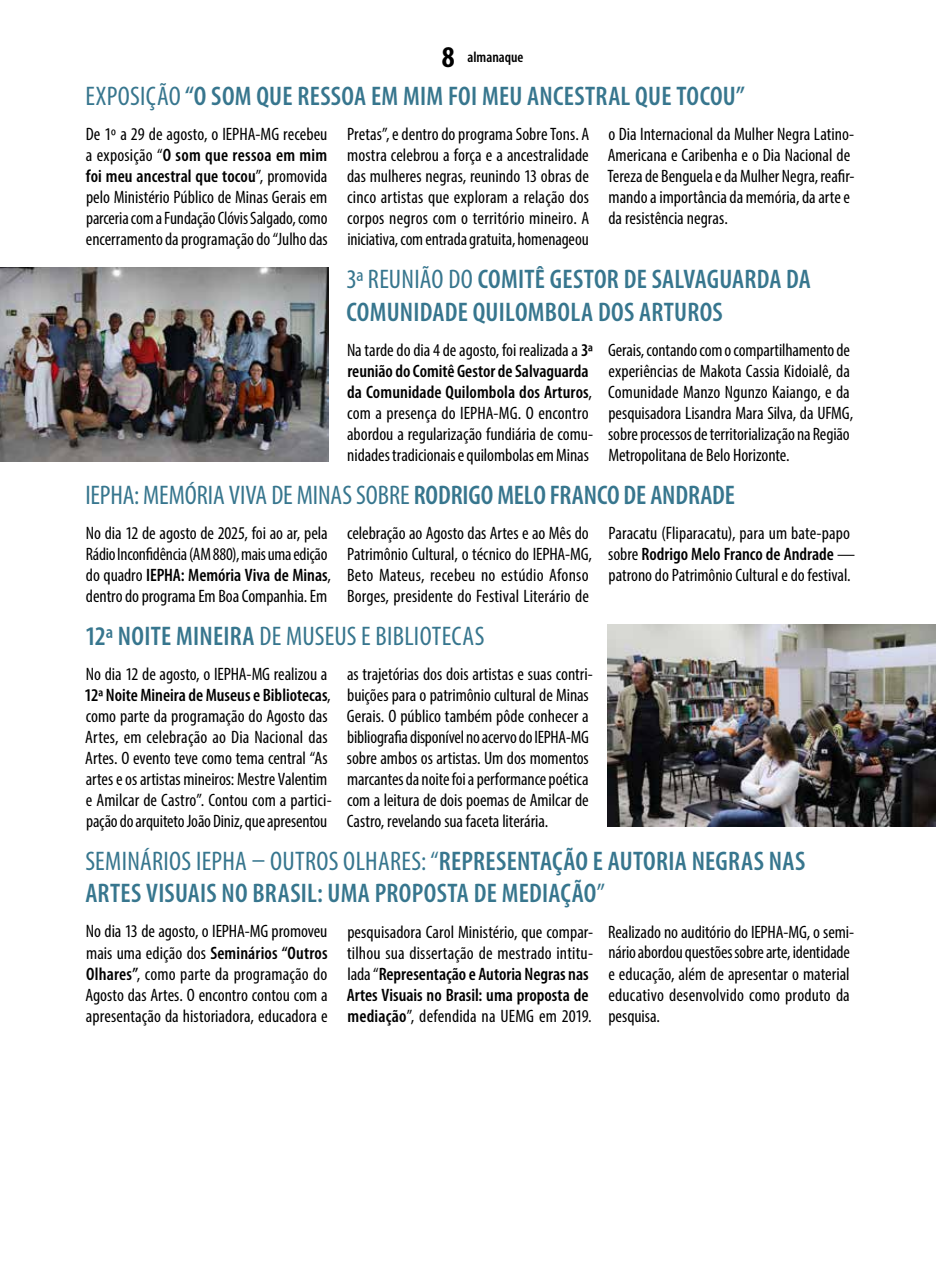
<style>
.page{position:relative;width:936px;height:1276px;background:#fff}
.page>*{position:absolute;margin:0;border:0;box-sizing:border-box;transform-origin:0 0}
.t1{font:600 condensed 27px/32.4px "Myriad Pro";letter-spacing:.01em;color:#37768e}
.t2{font:condensed 27px "Myriad Pro";color:#37768e}
.t3{font:condensed 18px/21px "Myriad Pro";color:#000}
.t4{font:600 condensed 15px "Myriad Pro";color:#000}
.s1{font-weight:700;font-size:30.3px}
.s2{font-weight:400}
.s3{font-weight:600}
</style>
<div class="page">
<img style="left:0;top:268px;width:328px;height:194px">
<img style="left:607px;top:624px;width:328px;height:202px">
<p class="t4" style="left:442px;top:47px;width:83px"><span class="s1">8</span> almanaque</p>
<h1 class="t1" style="left:85px;top:80px;width:248px"><span class="s2">Exposição</span> “O som que ressoa</h1>
<h1 class="t1" style="left:371px;top:80px;width:375px">em mim foi meu ancestral que tocou”</h1>
<p class="t3" style="left:86px;top:124px;width:243px;text-align:justify">De 1º a 29 de agosto, o IEPHA-MG recebeu a exposição “<span class="s3">O som que ressoa em mim foi meu ancestral que tocou</span>”, promovida pelo Ministério Público de Minas Gerais em parceria com a Fundação Clóvis Salgado, como encerramento da programação do “Julho das</p>
<p class="t3" style="left:347px;top:124px;width:244px;text-align:justify">Pretas”, e dentro do programa Sobre Tons. A mostra celebrou a força e a ancestralidade das mulheres negras, reunindo 13 obras de cinco artistas que exploram a relação dos corpos negros com o território mineiro. A iniciativa, com entrada gratuita, homenageou</p>
<p class="t3" style="left:607px;top:124px;width:248px">o Dia Internacional da Mulher Negra Latino-Americana e Caribenha e o Dia Nacional de Tereza de Benguela e da Mulher Negra, reafir&shy;mando a importância da memória, da arte e da resistência negras.</p>
<h1 class="t1" style="left:346px;top:263px;width:464px;text-indent:73px"><span class="s2">ão do</span> Com itê Gestor de Salvag uarda da<br>Comunidade Quilombola dos Arturos</h1>
<h1 class="t2" style="left:346px;top:263px;width:33px">3ª reuni</h1>
<p class="t3" style="left:347px;top:339px;width:247px">Na tarde do dia 4 de agosto, foi realizada a <span class="s3">3ª reunião do Comitê Gestor de Salvaguarda da Comunidade Quilombola dos Arturos</span>, com a presença do IEPHA-MG. O encontro abordou a regularização fundiária de comu&shy;nidades tradicionais e quilombolas em Minas</p>
<p class="t3" style="left:608px;top:339px;width:246px">Gerais, contando com o compartilhamento de experiências de Makota Cassia Kidoialê, da Comunidade Manzo Ngunzo Kaiango, e da pesquisadora Lisandra Mara Silva, da UFMG, sobre processos de territorialização na Região Metropolitana de Belo Horizonte.</p>
<h1 class="t2" style="left:85px;top:478px;width:238px">IEPHA: Memória Viva de Minas</h1>
<h1 class="t2" style="left:356px;top:478px;width:12px">sobre</h1>
<h1 class="t1" style="left:413px;top:478px;width:323px">Rodrigo Melo Franco de Andrade</h1>
<p class="t3" style="left:86px;top:522px;width:246px">No dia 12 de agosto de 2025, foi ao ar, pela Rádio Inconfidência (AM 880), mais uma edição do quadro <span class="s3">IEPHA: Memória Viva de Minas</span>, dentro do programa Em Boa Companhia. Em</p>
<p class="t3" style="left:347px;top:522px;width:246px">celebração ao Agosto das Artes e ao Mês do Patrimônio Cultural, o técnico do IEPHA-MG, Beto Mateus, recebeu no estúdio Afonso Borges, presidente do Festival Literário de</p>
<p class="t3" style="left:608px;top:522px;width:248px">Paracatu (Fliparacatu), para um bate-papo sobre <span class="s3">Rodrigo Melo Franco de Andrade</span> — patrono do Patrimônio Cultural e do festival.</p>
<h1 class="t1" style="left:85px;top:619px;width:229px">12ª Noite Mineira <span class="s2">de Museus</span></h1>
<h1 class="t2" style="left:361px;top:619px;width:37px">e Bibliotecas</h1>
<p class="t3" style="left:84px;top:663px;width:249px">No dia 12 de agosto, o IEPHA-MG realizou a <span class="s3">12ª Noite Mineira de Museus e Bibliotecas</span>, como parte da programação do Agosto das Artes, em celebração ao Dia Nacional das Artes. O evento teve como tema central “As artes e os artistas mineiros: Mestre Valentim e Amilcar de Castro”. Contou com a partici&shy;pação do arquiteto João Diniz, que apresentou</p>
<p class="t3" style="left:347px;top:663px;width:247px">as trajetórias dos dois artistas e suas contri&shy;buições para o patrimônio cultural de Minas Gerais. O público também pôde conhecer a bibliografia disponível no acervo do IEPHA-MG sobre ambos os artistas. Um dos momentos marcantes da noite foi a performance poética com a leitura de dois poemas de Amilcar de Castro, revelando sua faceta literária.</p>
<h1 class="t2" style="left:85px;top:844px;width:22px">Semin</h1>
<h1 class="t2" style="left:140px;top:844px;width:23px">ários</h1>
<h1 class="t2" style="left:196px;top:844px;width:98px">IEPHA – Outros</h1>
<h1 class="t2" style="left:343px;top:844px;width:24px">Olhares</h1>
<h1 class="t1" style="left:421px;top:844px;width:308px"><span class="s2">: “</span>Representação e Autoria Negras</h1>
<h1 class="t1" style="left:768px;top:844px;width:26px">nas</h1>
<h1 class="t1" style="left:85px;top:876px;width:180px">Artes Visuais no Bras</h1>
<h1 class="t1" style="left:301px;top:876px;width:305px">il: uma proposta de mediação<span class="s2">”</span></h1>
<p class="t3" style="left:85px;top:921px;width:244px;text-align:justify">No dia 13 de agosto, o IEPHA-MG promoveu mais uma edição dos <span class="s3">Seminários “Outros Olhares”</span>, como parte da programação do Agosto das Artes. O encontro contou com a apresentação da historiadora, educadora e</p>
<p class="t3" style="left:346px;top:921px;width:248px">pesquisadora Carol Ministério, que compar&shy;tilhou sua dissertação de mestrado intitu&shy;lada “<span class="s3">Representação e Autoria Negras nas Artes Visuais no Brasil: uma proposta de mediação</span>”, defendida na UEMG em 2019.</p>
<p class="t3" style="left:608px;top:921px;width:247px">Realizado no auditório do IEPHA-MG, o semi&shy;nário abordou questões sobre arte, identidade e educação, além de apresentar o material educativo desenvolvido como produto da pesquisa.</p>
</div>
